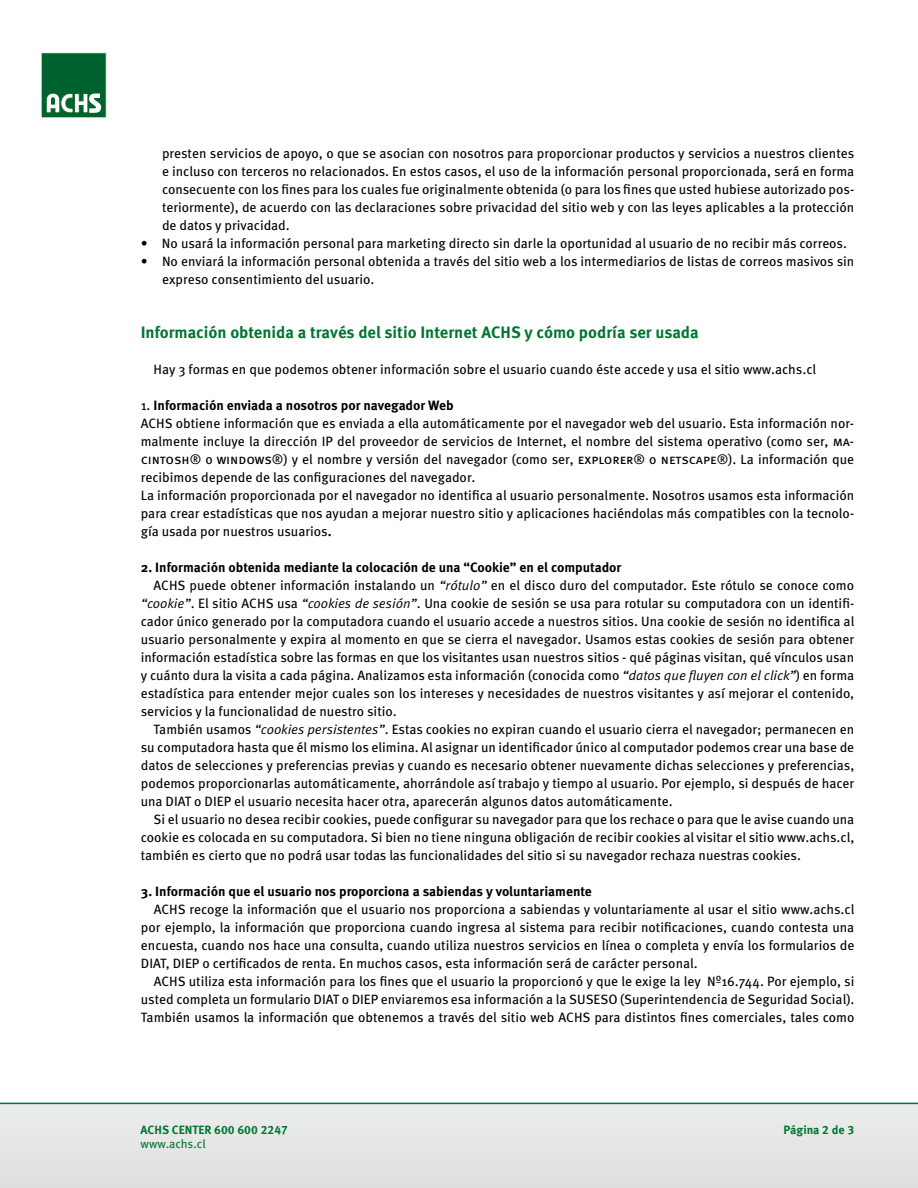
<style>
.page{position:relative;width:918px;height:1188px;background:#fff}
.page>*{position:absolute;margin:0;border:0;box-sizing:border-box;transform-origin:0 0}
.t1{font:700 16.5px "Meta Pro";color:#007631}
.t2{font:13.5px/18px "Meta Pro";color:#000;text-align:justify}
.t3{font:700 13.5px "Meta Pro";color:#000}
.t4{font:700 12px "Meta Pro";color:#007631}
.t5{font:12px "Meta Pro";color:#007631}
.s1{font-weight:700}
.s2{font-style:italic}
</style>
<div class="page">
<div style="left:0;top:1103px;width:918px;height:85px;background:#e5e5e6"></div>
<div style="left:41px;top:53px;width:65px;height:65px;background:#00622e"></div>
<div style="left:41px;top:52px;width:66px;height:66px;border:1px solid #fff"></div>
<svg style="left:46px;top:93px;width:55px;height:20px"></svg>
<hr style="left:0;top:1103px;width:918px;height:1px;background:#007631">
<p class="t2" style="left:162px;top:145px;width:694px">presten servicios de apoyo, o que se asocian con nosotros para proporcionar productos y servicios a nuestros clientes e incluso con terceros no relacionados. En estos casos, el uso de la información personal proporcionada, será en forma consecuente con los fines para los cuales fue originalmente obtenida (o para los fines que usted hubiese autorizado pos&shy;teriormente), de acuerdo con las declaraciones sobre privacidad del sitio web y con las leyes aplicables a la protección de datos y privacidad.</p>
<p class="t2" style="left:141px;top:235px;width:708px">• No usará la información personal para marketing directo sin darle la oportunidad al usuario de no recibir más correos.</p>
<p class="t2" style="left:162px;top:253px;width:694px;text-indent:-21px">• No enviará la información personal obtenida a través del sitio web a los intermediarios de listas de correos masivos sin expreso consentimiento del usuario.</p>
<p class="t1" style="left:141px;top:322px;width:559px">Información obtenida a través del sitio Internet ACHS y cómo podría ser usada</p>
<p class="t2" style="left:153px;top:361px;width:664px">Hay 3 formas en que podemos obtener información sobre el usuario cuando éste accede y usa el sitio www.achs.cl</p>
<p class="t2" style="left:141px;top:397px;width:715px;text-align:left">1. <span class="s1">Información enviada a nosotros por navegador Web<br></span>ACHS obtiene información que es enviada a ella automáticamente por el navegador web del usuario. Esta información nor&shy;malmente incluye la dirección IP del proveedor de servicios de Internet, el nombre del sistema operativo (como ser, ma&shy;cintosh® o windows®) y el nombre y versión del navegador (como ser, explorer® o netscape®). La información que recibimos depende de las configuraciones del navegador.<br>La información proporcionada por el navegador no identifica al usuario personalmente. Nosotros usamos esta información para crear estadísticas que nos ayudan a mejorar nuestro sitio y aplicaciones haciéndolas más compatibles con la tecnolo&shy;gía usada por nuestros usuarios<span class="s1">.</span></p>
<p class="t3" style="left:141px;top:559px;width:482px">2. Información obtenida mediante la colocación de una “Cookie” en el computador</p>
<p class="t2" style="left:153px;top:577px;width:702px">ACHS puede obtener información instalando un <span class="s2">“rótulo”</span> en el disco duro del computador. Este rótulo se conoce como</p>
<p class="t2" style="left:141px;top:595px;width:715px"><span class="s2">“cookie”</span>. El sitio ACHS usa <span class="s2">“cookies de sesión”</span>. Una cookie de sesión se usa para rotular su computadora con un identifi-</p>
<p class="t2" style="left:141px;top:613px;width:715px">cador único generado por la computadora cuando el usuario accede a nuestros sitios. Una cookie de sesión no identifica al</p>
<p class="t2" style="left:141px;top:631px;width:715px">usuario personalmente y expira al momento en que se cierra el navegador. Usamos estas cookies de sesión para obtener</p>
<p class="t2" style="left:141px;top:649px;width:715px">información estadística sobre las formas en que los visitantes usan nuestros sitios - qué páginas visitan, qué vínculos usan</p>
<p class="t2" style="left:141px;top:667px;width:715px">y cuánto dura la visita a cada página. Analizamos esta información (conocida como <span class="s2">“datos que fluyen con el click”</span>) en forma</p>
<p class="t2" style="left:141px;top:685px;width:715px">estadística para entender mejor cuales son los intereses y necesidades de nuestros visitantes y así mejorar el contenido,</p>
<p class="t2" style="left:141px;top:703px;width:257px">servicios y la funcionalidad de nuestro sitio.</p>
<p class="t2" style="left:154px;top:721px;width:702px">También usamos <span class="s2">“cookies persistentes”</span>. Estas cookies no expiran cuando el usuario cierra el navegador; permanecen en</p>
<p class="t2" style="left:141px;top:739px;width:715px">su computadora hasta que él mismo los elimina. Al asignar un identificador único al computador podemos crear una base de</p>
<p class="t2" style="left:141px;top:757px;width:715px">datos de selecciones y preferencias previas y cuando es necesario obtener nuevamente dichas selecciones y preferencias,</p>
<p class="t2" style="left:141px;top:775px;width:715px">podemos proporcionarlas automáticamente, ahorrándole así trabajo y tiempo al usuario. Por ejemplo, si después de hacer</p>
<p class="t2" style="left:141px;top:793px;width:533px">una DIAT o DIEP el usuario necesita hacer otra, aparecerán algunos datos automáticamente.</p>
<p class="t2" style="left:154px;top:811px;width:702px">Si el usuario no desea recibir cookies, puede configurar su navegador para que los rechace o para que le avise cuando una</p>
<p class="t2" style="left:141px;top:829px;width:715px">cookie es colocada en su computadora. Si bien no tiene ninguna obligación de recibir cookies al visitar el sitio www.achs.cl,</p>
<p class="t2" style="left:141px;top:847px;width:662px">también es cierto que no podrá usar todas las funcionalidades del sitio si su navegador rechaza nuestras cookies.</p>
<p class="t3" style="left:141px;top:883px;width:452px">3. Información que el usuario nos proporciona a sabiendas y voluntariamente</p>
<p class="t2" style="left:141px;top:901px;width:715px;text-indent:13px">ACHS recoge la información que el usuario nos proporciona a sabiendas y voluntariamente al usar el sitio www.achs.cl por ejemplo, la información que proporciona cuando ingresa al sistema para recibir notificaciones, cuando contesta una encuesta, cuando nos hace una consulta, cuando utiliza nuestros servicios en línea o completa y envía los formularios de DIAT, DIEP o certificados de renta. En muchos casos, esta información será de carácter personal.</p>
<p class="t2" style="left:141px;top:973px;width:715px;text-indent:13px">ACHS utiliza esta información para los fines que el usuario la proporcionó y que le exige la ley Nº16.744. Por ejemplo, si usted completa un formulario DIAT o DIEP enviaremos esa información a la SUSESO (Superintendencia de Seguridad Social).<br>También usamos la información que obtenemos a través del sitio web ACHS para distintos fines comerciales, tales como</p>
<p class="t4" style="left:141px;top:1122px;width:149px">ACHS CENTER 600 600 2247</p>
<p class="t5" style="left:141px;top:1136px;width:67px">www.achs.cl</p>
<p class="t4" style="left:783px;top:1122px;width:72px">Página 2 de 3</p>
</div>
